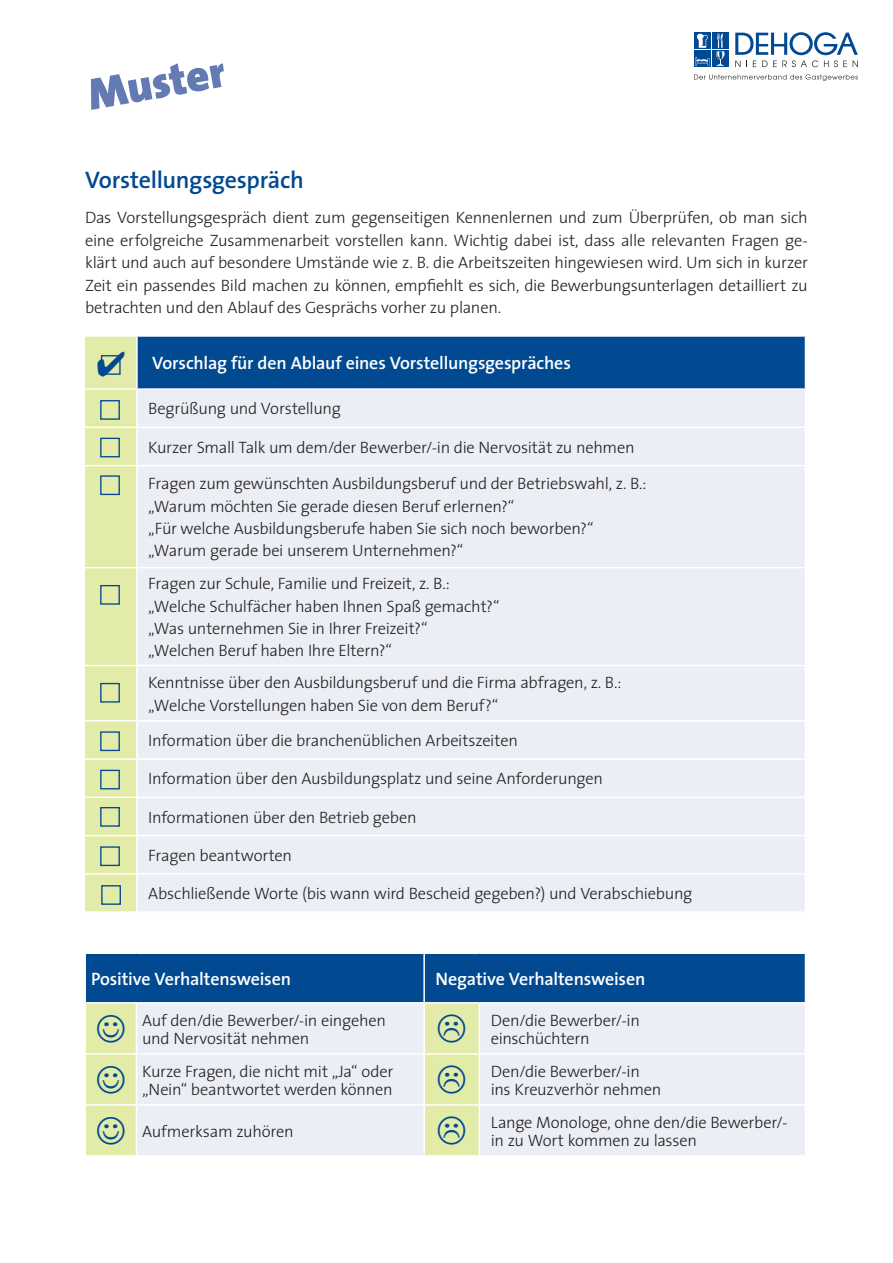
<style>
.page{position:relative;width:893px;height:1263px;background:#fff}
.page>*{position:absolute;margin:0;border:0;box-sizing:border-box;transform-origin:0 0}
.t1{font:900 45px "The Sans";color:#637bb2}
.t2{font:600 24px "The Sans";letter-spacing:-.015em;color:#014990}
.t3{font:600 18px "The Sans";letter-spacing:-.01em;color:#fff}
.t4{font:300 16.5px/22.2px "The Sans";letter-spacing:-.015em;color:#231f20}
.s1{color:#014990}
</style>
<div class="page">
<div style="left:85px;top:336px;width:52px;height:53px;background:#e2eba7"></div>
<div style="left:137px;top:336px;width:668px;height:53px;background:#014990"></div>
<div style="left:85px;top:390px;width:51px;height:521px;background:#e2eba7"></div>
<div style="left:138px;top:390px;width:667px;height:521px;background:#eceef5"></div>
<hr style="left:136px;top:337px;width:2px;height:51px;background:#fff">
<hr style="left:85px;top:665px;width:52px;height:1px;background:#fff">
<hr style="left:137px;top:665px;width:669px;height:1px;background:#fff">
<hr style="left:85px;top:720px;width:52px;height:1px;background:#fff">
<hr style="left:137px;top:720px;width:669px;height:1px;background:#fff">
<hr style="left:85px;top:758px;width:52px;height:2px;background:#fff">
<hr style="left:137px;top:758px;width:669px;height:2px;background:#fff">
<hr style="left:85px;top:796px;width:52px;height:2px;background:#fff">
<hr style="left:137px;top:796px;width:669px;height:2px;background:#fff">
<hr style="left:85px;top:835px;width:52px;height:1px;background:#fff">
<hr style="left:137px;top:835px;width:669px;height:1px;background:#fff">
<hr style="left:85px;top:873px;width:52px;height:2px;background:#fff">
<hr style="left:137px;top:873px;width:669px;height:2px;background:#fff">
<hr style="left:85px;top:335px;width:52px;height:2px;background:#fff">
<hr style="left:137px;top:335px;width:669px;height:2px;background:#fff">
<hr style="left:85px;top:388px;width:52px;height:2px;background:#fff">
<hr style="left:137px;top:388px;width:669px;height:2px;background:#fff">
<hr style="left:85px;top:427px;width:52px;height:1px;background:#fff">
<hr style="left:137px;top:427px;width:669px;height:1px;background:#fff">
<hr style="left:85px;top:465px;width:52px;height:1px;background:#fff">
<hr style="left:137px;top:465px;width:669px;height:1px;background:#fff">
<hr style="left:85px;top:567px;width:52px;height:1px;background:#fff">
<hr style="left:137px;top:567px;width:669px;height:1px;background:#fff">
<div style="left:100px;top:438px;width:20px;height:19px;border:1px solid #014990"></div>
<div style="left:100px;top:400px;width:20px;height:20px;border:1px solid #014990"></div>
<div style="left:100px;top:475px;width:20px;height:20px;border:1px solid #014990"></div>
<div style="left:100px;top:585px;width:20px;height:20px;border:1px solid #014990"></div>
<div style="left:100px;top:683px;width:20px;height:20px;border:1px solid #014990"></div>
<div style="left:100px;top:731px;width:20px;height:20px;border:1px solid #014990"></div>
<div style="left:100px;top:807px;width:20px;height:20px;border:1px solid #014990"></div>
<div style="left:100px;top:770px;width:20px;height:19px;border:1px solid #014990"></div>
<div style="left:100px;top:846px;width:20px;height:20px;border:1px solid #014990"></div>
<div style="left:101px;top:885px;width:20px;height:20px;border:1px solid #014990"></div>
<div style="left:101px;top:355px;width:20px;height:20px;border:1px solid #014990"></div>
<div style="left:694px;top:32px;width:17px;height:17px;background:#014990"></div>
<div style="left:712px;top:32px;width:17px;height:17px;background:#014990"></div>
<div style="left:694px;top:50px;width:17px;height:17px;background:#014990"></div>
<svg style="left:695px;top:57px;width:15px;height:9px"></svg>
<div style="left:712px;top:50px;width:17px;height:17px;background:#014990"></div>
<svg style="left:697px;top:33px;width:11px;height:15px"></svg>
<svg style="left:716px;top:33px;width:9px;height:33px"></svg>
<svg style="left:694px;top:74px;width:164px;height:7px"></svg>
<svg style="left:735px;top:32px;width:123px;height:35px"></svg>
<svg style="left:85px;top:953px;width:720px;height:203px;background:#b7c9d9"></svg>
<h1 class="t1" style="left:83px;top:67px;width:140px;rotate:-10deg">Muster</h1>
<h2 class="t2" style="left:85px;top:165px;width:220px">Vorstellungsgespräch</h2>
<p class="t4" style="left:85px;top:207px;width:724px;text-align:justify">Das Vorstellungsgespräch dient zum gegenseitigen Kennenlernen und zum Überprüfen, ob man sich eine erfolgreiche Zusammenarbeit vorstellen kann. Wichtig dabei ist, dass alle relevanten Fragen ge&shy;klärt und auch auf besondere Umstände wie z. B. die Arbeitszeiten hingewiesen wird. Um sich in kurzer Zeit ein passendes Bild machen zu können, empfiehlt es sich, die Bewerbungsunterlagen detailliert zu betrachten und den Ablauf des Gesprächs vorher zu planen.</p>
<p class="t3" style="left:96px;top:352px;width:476px"><span class="s1">✔</span> Vorschlag für den Ablauf eines Vorstellungsgespräches</p>
<p class="t4" style="left:148px;top:398px;width:194px">Begrüßung und Vorstellung</p>
<p class="t4" style="left:148px;top:436px;width:488px">Kurzer Small Talk um dem/der Bewerber/-in die Nervosität zu nehmen</p>
<p class="t4" style="left:148px;top:473px;width:500px">Fragen zum gewünschten Ausbildungsberuf und der Betriebswahl, z. B.: „Warum möchten Sie gerade diesen Beruf erlernen?“<br>„Für welche Ausbildungsberufe haben Sie sich noch beworben?“ „Warum gerade bei unserem Unternehmen?“</p>
<p class="t4" style="left:148px;top:573px;width:353px">Fragen zur Schule, Familie und Freizeit, z. B.: „Welche Schulfächer haben Ihnen Spaß gemacht?“ „Was unternehmen Sie in Ihrer Freizeit?“<br>„Welchen Beruf haben Ihre Eltern?“</p>
<p class="t4" style="left:148px;top:672px;width:475px">Kenntnisse über den Ausbildungsberuf und die Firma abfragen, z. B.: „Welche Vorstellungen haben Sie von dem Beruf?“</p>
<p class="t4" style="left:148px;top:730px;width:371px">Information über die branchenüblichen Arbeitszeiten</p>
<p class="t4" style="left:148px;top:768px;width:456px">Information über den Ausbildungsplatz und seine Anforderungen</p>
<p class="t4" style="left:148px;top:806px;width:270px">Informationen über den Betrieb geben</p>
<p class="t4" style="left:148px;top:844px;width:145px">Fragen beantworten</p>
<p class="t4" style="left:148px;top:883px;width:546px">Abschließende Worte (bis wann wird Bescheid gegeben?) und Verabschiebung</p>
<p class="t3" style="left:91px;top:967px;width:202px">Positive Verhaltensweisen</p>
<p class="t3" style="left:435px;top:967px;width:211px">Negative Verhaltensweisen</p>
<p class="t4" style="left:142px;top:1011px;width:245px;line-height:18px">Auf den/die Bewerber/-in eingehen und Nervosität nehmen</p>
<p class="t4" style="left:491px;top:1011px;width:151px;line-height:18px">Den/die Bewerber/-in einschüchtern</p>
<p class="t4" style="left:142px;top:1062px;width:253px;line-height:18px">Kurze Fragen, die nicht mit „Ja“ oder „Nein“ beantwortet werden können</p>
<p class="t4" style="left:491px;top:1062px;width:172px;line-height:18px">Den/die Bewerber/-in ins Kreuzverhör nehmen</p>
<p class="t4" style="left:142px;top:1120px;width:153px">Aufmerksam zuhören</p>
<p class="t4" style="left:491px;top:1113px;width:298px;line-height:18px">Lange Monologe, ohne den/die Bewerber/- in zu Wort kommen zu lassen</p>
</div>
